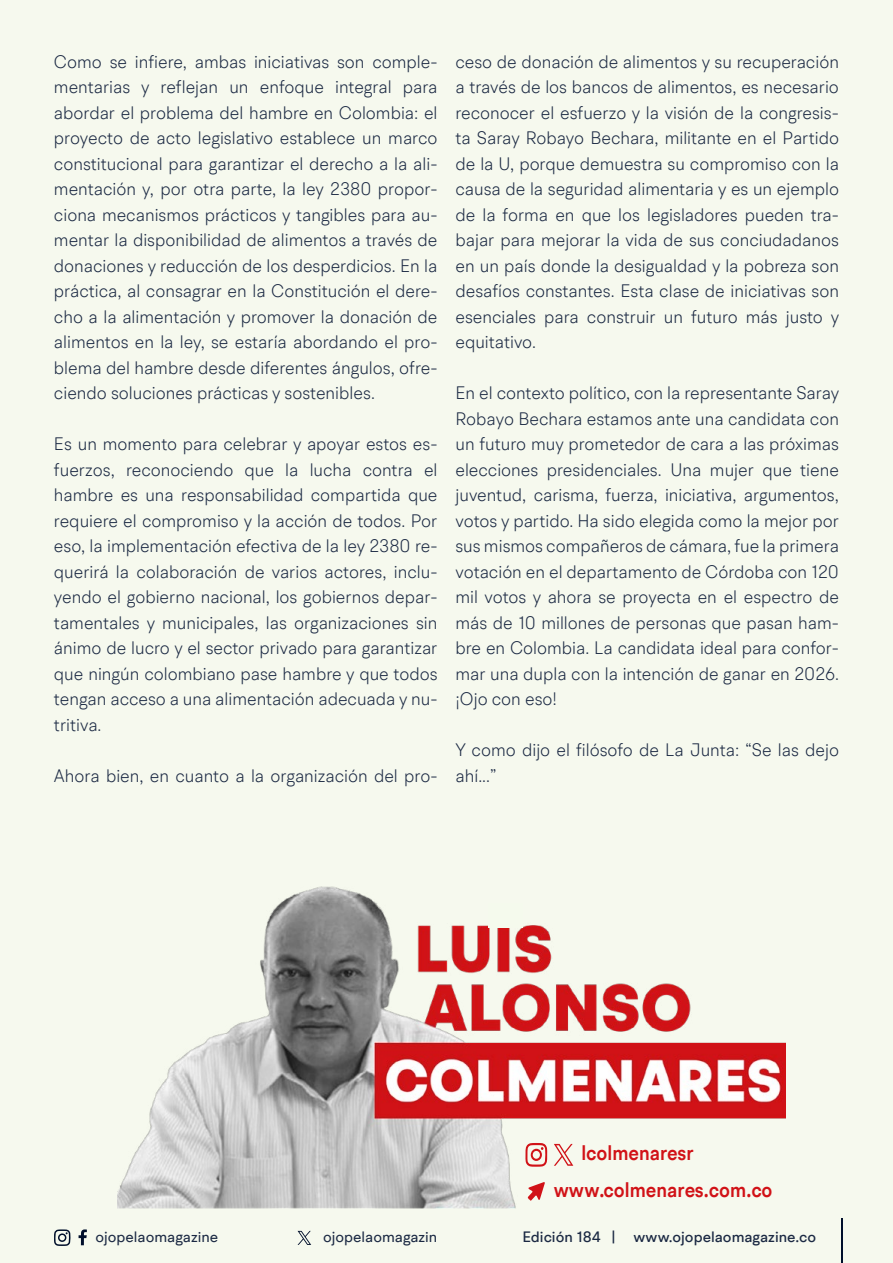
<style>
.page{position:relative;width:893px;height:1263px;background:#f6f9ee}
.page>*{position:absolute;margin:0;border:0;box-sizing:border-box;transform-origin:0 0}
.t1{font:600 20.55px/37.2px "BR Hendrix";color:#d11217;scale:.92 1}
.t2{font:300 18px/25.5px "BR Hendrix";color:#1b2943;text-align:justify;scale:.96 1}
.t3{font:500 15px "BR Hendrix";color:#1b2943}
.t4{font:15px "BR Hendrix";color:#1b2943}
</style>
<div class="page">
<svg style="left:79px;top:1229px;width:8px;height:16px"></svg>
<svg style="left:54px;top:1229px;width:17px;height:17px"></svg>
<hr style="left:841px;top:1219px;width:1px;height:44px;background:#000f2b">
<svg style="left:298px;top:1231px;width:13px;height:14px"></svg>
<img style="left:118px;top:886px;width:667px;height:323px">
<svg style="left:528px;top:1182px;width:17px;height:19px"></svg>
<svg style="left:525px;top:1143px;width:22px;height:24px"></svg>
<svg style="left:554px;top:1144px;width:19px;height:22px"></svg>
<div style="left:488px;top:903px;width:35px;height:24px;background:#f5faed"></div>
<p class="t2" style="left:54px;top:48px;width:401px">Como se infiere, ambas iniciativas son comple&shy;mentarias y reflejan un enfoque integral para abordar el problema del hambre en Colombia: el proyecto de acto legislativo establece un marco constitucional para garantizar el derecho a la ali&shy;mentación y, por otra parte, la ley 2380 propor&shy;ciona mecanismos prácticos y tangibles para au&shy;mentar la disponibilidad de alimentos a través de donaciones y reducción de los desperdicios. En la práctica, al consagrar en la Constitución el dere&shy;cho a la alimentación y promover la donación de alimentos en la ley, se estaría abordando el pro&shy;blema del hambre desde diferentes ángulos, ofre&shy;ciendo soluciones prácticas y sostenibles.</p>
<p class="t2" style="left:54px;top:431px;width:401px">Es un momento para celebrar y apoyar estos es&shy;fuerzos, reconociendo que la lucha contra el hambre es una responsabilidad compartida que requiere el compromiso y la acción de todos. Por eso, la implementación efectiva de la ley 2380 re&shy;querirá la colaboración de varios actores, inclu&shy;yendo el gobierno nacional, los gobiernos depar&shy;tamentales y municipales, las organizaciones sin ánimo de lucro y el sector privado para garantizar que ningún colombiano pase hambre y que todos tengan acceso a una alimentación adecuada y nu&shy;tritiva.</p>
<p class="t2" style="left:54px;top:762px;width:401px">Ahora bien, en cuanto a la organización del pro-</p>
<p class="t2" style="left:455px;top:48px;width:401px">ceso de donación de alimentos y su recuperación a través de los bancos de alimentos, es necesario reconocer el esfuerzo y la visión de la congresis&shy;ta Saray Robayo Bechara, militante en el Partido de la U, porque demuestra su compromiso con la causa de la seguridad alimentaria y es un ejemplo de la forma en que los legisladores pueden tra&shy;bajar para mejorar la vida de sus conciudadanos en un país donde la desigualdad y la pobreza son desafíos constantes. Esta clase de iniciativas son esenciales para construir un futuro más justo y equitativo.</p>
<p class="t2" style="left:455px;top:380px;width:401px">En el contexto político, con la representante Saray Robayo Bechara estamos ante una candidata con un futuro muy prometedor de cara a las próximas elecciones presidenciales. Una mujer que tiene juventud, carisma, fuerza, iniciativa, argumentos, votos y partido. Ha sido elegida como la mejor por sus mismos compañeros de cámara, fue la primera votación en el departamento de Córdoba con 120 mil votos y ahora se proyecta en el espectro de más de 10 millones de personas que pasan ham&shy;bre en Colombia. La candidata ideal para confor&shy;mar una dupla con la intención de ganar en 2026. ¡Ojo con eso!</p>
<p class="t2" style="left:455px;top:737px;width:401px">Y como dijo el filósofo de La Junta: “Se las dejo ahí...”</p>
<p class="t1" style="left:554px;top:1134px;width:239px;text-indent:28px">lcolmenaresr www.colmenares.com.co</p>
<p class="t4" style="left:96px;top:1227px;width:124px">ojopelaomagazine</p>
<p class="t4" style="left:323px;top:1227px;width:116px">ojopelaomagazin</p>
<p class="t3" style="left:522px;top:1227px;width:295px">Edición 184 | www.ojopelaomagazine.co</p>
</div>
